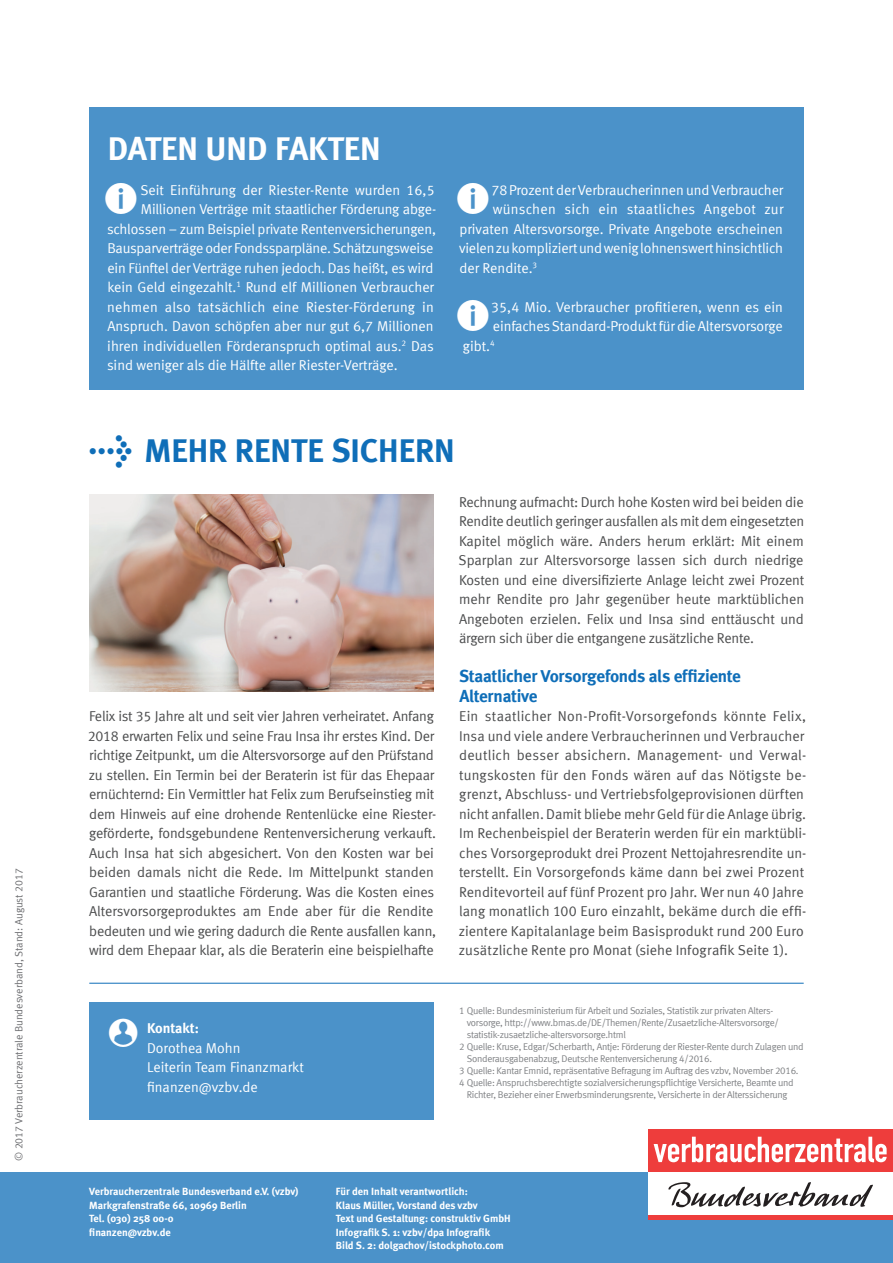
<style>
.page{position:relative;width:893px;height:1263px;background:#fff}
.page>*{position:absolute;margin:0;border:0;box-sizing:border-box;transform-origin:0 0}
.t1{font:700 33px "Meta";color:#0f6eb8}
.t2{font:700 33px "Meta";color:#fff}
.t3{font:700 17.25px/19.5px "Meta";letter-spacing:-.02em;color:#0f6eb8}
.t4{font:14.25px/19.5px "Meta Normal LF";letter-spacing:-.01em;color:#4b4c4d}
.t5{font:14.25px/19.5px "Meta Normal LF";letter-spacing:-.005em;color:#fff}
.t6{font:14.25px "Meta Normal LF";letter-spacing:.015em;color:#fff}
.t7{font:14.25px "Meta Normal LF";letter-spacing:.02em;color:#fff}
.t8{font:700 14.25px "Meta";color:#fff}
.t9{font:700 10.5px/13.5px "Meta";color:#fff}
.t10{font:10.5px "Meta Normal LF";color:#6c6d70}
.t11{font:9.75px "Meta Normal LF";letter-spacing:-.025em;color:#808285}
.s1{font-family:"Meta Bold Expert";font-weight:400;font-size:35.85px}
</style>
<div class="page">
<img style="left:89px;top:495px;width:345px;height:196px">
<div style="left:89px;top:107px;width:715px;height:283px;background:#4b92c9"></div>
<div style="left:0;top:1172px;width:893px;height:91px;background:#4b92c9"></div>
<div style="left:648px;top:1129px;width:245px;height:43px;background:#ee3d3c"></div>
<svg style="left:654px;top:1137px;width:233px;height:25px"></svg>
<div style="left:648px;top:1172px;width:245px;height:43px;background:#fff"></div>
<div style="left:648px;top:1215px;width:245px;height:5px;background:#ee3d3c"></div>
<svg style="left:668px;top:1182px;width:205px;height:25px"></svg>
<hr style="left:89px;top:983px;width:715px;height:1px;background:#0f6eb8">
<div style="left:89px;top:1002px;width:345px;height:118px;background:#4b92c9"></div>
<p class="t10" style="left:13px;top:1161px;width:294px;rotate:-90deg">© 2017 Verbraucherzentrale Bundesverband, Stand: August 2017</p>
<h1 class="t2" style="left:108px;top:129px;width:274px">DATEN UND FAKTEN</h1>
<p class="t5" style="left:140px;top:180px;width:296px">Seit Einführung der Riester-Rente wurden 16,5</p>
<p class="t5" style="left:141px;top:199px;width:297px">Millionen Verträge mit staatlicher Förderung abge-</p>
<p class="t5" style="left:107px;top:219px;width:330px">schlossen – zum Beispiel private Rentenversicherungen,</p>
<p class="t5" style="left:107px;top:238px;width:328px">Bausparverträge oder Fondssparpläne. Schätzungsweise</p>
<p class="t5" style="left:107px;top:258px;width:328px">ein Fünftel der Verträge ruhen jedoch. Das heißt, es wird</p>
<p class="t5" style="left:107px;top:277px;width:328px">kein Geld eingezahlt.<sup>1</sup> Rund elf Millionen Verbraucher</p>
<p class="t6" style="left:107px;top:298px;width:328px">nehmen also tatsächlich eine Riester-Förderung in</p>
<p class="t5" style="left:107px;top:316px;width:328px">Anspruch. Davon schöpfen aber nur gut 6,7 Millionen</p>
<p class="t5" style="left:107px;top:336px;width:328px">ihren individuellen Förderanspruch optimal aus.<sup>2</sup> Das</p>
<p class="t5" style="left:107px;top:355px;width:292px">sind weniger als die Hälfte aller Riester-Verträge.</p>
<p class="t5" style="left:491px;top:180px;width:293px">78Prozent der Verbraucherinnen und Verbraucher</p>
<p class="t7" style="left:493px;top:201px;width:292px">wünschen sich ein staatliches Angebot zur</p>
<p class="t5" style="left:459px;top:219px;width:325px">privaten Altersvorsorge. Private Angebote erscheinen</p>
<p class="t5" style="left:459px;top:238px;width:326px">vielen zu kompliziert und wenig lohnenswert hinsichtlich</p>
<p class="t5" style="left:460px;top:258px;width:79px">der Rendite.<sup>3</sup></p>
<p class="t5" style="left:491px;top:297px;width:293px">35,4 Mio. Verbraucher profitieren, wenn es ein</p>
<p class="t5" style="left:493px;top:316px;width:291px">einfaches Standard-Produkt für die Altersvorsorge</p>
<p class="t5" style="left:463px;top:336px;width:33px">gibt.<sup>4</sup></p>
<h1 class="t1" style="left:89px;top:431px;width:367px"><span class="s1">l</span> MEHR RENTE SICHERN</h1>
<p class="t4" style="left:88px;top:706px;width:350px">Felix ist 35 Jahre alt und seit vier Jahren verheiratet. Anfang 2018 erwarten Felix und seine Frau Insa ihr erstes Kind. Der richtige Zeitpunkt, um die Altersvorsorge auf den Prüfstand zu stellen. Ein Termin bei der Beraterin ist für das Ehepaar ernüchternd: Ein Vermittler hat Felix zum Berufseinstieg mit dem Hinweis auf eine drohende Rentenlücke eine Riester&shy;geförderte, fondsgebundene Rentenversicherung verkauft.<br>Auch Insa hat sich abgesichert. Von den Kosten war bei beiden damals nicht die Rede. Im Mittelpunkt standen Garantien und staatliche Förderung. Was die Kosten eines Altersvorsorgeproduktes am Ende aber für die Rendite bedeuten und wie gering dadurch die Rente ausfallen kann, wird dem Ehepaar klar, als die Beraterin eine beispielhafte</p>
<p class="t8" style="left:147px;top:1020px;width:53px">Kontakt:</p>
<p class="t5" style="left:147px;top:1038px;width:158px">Dorothea Mohn<br>Leiterin Team Finanzmarkt finanzen@vzbv.de</p>
<p class="t4" style="left:459px;top:492px;width:347px;text-align:justify">Rechnung aufmacht: Durch hohe Kosten wird bei beiden die Rendite deutlich geringer ausfallen als mit dem eingesetzten Kapitel möglich wäre. Anders herum erklärt: Mit einem Sparplan zur Altersvorsorge lassen sich durch niedrige Kosten und eine diversifizierte Anlage leicht zwei Prozent mehr Rendite pro Jahr gegenüber heute marktüblichen Angeboten erzielen. Felix und Insa sind enttäuscht und ärgern sich über die entgangene zusätzliche Rente.</p>
<p class="t3" style="left:459px;top:666px;width:283px">Staatlicher Vorsorgefonds als effiziente<br>Alternative</p>
<p class="t4" style="left:459px;top:706px;width:349px">Ein staatlicher Non-Profit-Vorsorgefonds könnte Felix, Insa und viele andere Verbraucherinnen und Verbraucher deutlich besser absichern. Management- und Verwal&shy;tungskosten für den Fonds wären auf das Nötigste be&shy;grenzt, Abschluss- und Vertriebsfolgeprovisionen dürften nicht anfallen. Damit bliebe mehr Geld für die Anlage übrig.<br>Im Rechenbeispiel der Beraterin werden für ein marktübli&shy;ches Vorsorgeprodukt drei Prozent Nettojahresrendite un&shy;terstellt. Ein Vorsorgefonds käme dann bei zwei Prozent Renditevorteil auf fünf Prozent pro Jahr. Wer nun 40 Jahre lang monatlich 100 Euro einzahlt, bekäme durch die effi&shy;zientere Kapitalanlage beim Basisprodukt rund 200 Euro zusätzliche Rente pro Monat (siehe Infografik Seite 1).</p>
<p class="t11" style="left:459px;top:1004px;width:315px">1 Quelle: Bundesministerium für Arbeit und Soziales, Statistik zur privaten Alters-</p>
<p class="t11" style="left:467px;top:1016px;width:314px">vorsorge, http://www.bmas.de/DE/Themen/Rente/Zusaetzliche-Altersvorsorge/</p>
<p class="t11" style="left:467px;top:1028px;width:161px">statistik-zusaetzliche-altersvorsorge.html</p>
<p class="t11" style="left:459px;top:1040px;width:346px">2 Quelle: Kruse, Edgar/Scherbarth, Antje: Förderung der Riester-Rente durch Zulagen und</p>
<p class="t11" style="left:467px;top:1052px;width:247px">Sonderausgabenabzug, Deutsche Rentenversicherung 4/2016.</p>
<p class="t11" style="left:459px;top:1064px;width:341px">3 Quelle: Kantar Emnid, repräsentative Befragung im Auftrag des vzbv, November 2016.</p>
<p class="t11" style="left:459px;top:1076px;width:336px">4 Quelle: Anspruchsberechtigte sozialversicherungspflichtige Versicherte, Beamte und</p>
<p class="t11" style="left:467px;top:1088px;width:322px">Richter, Bezieher einer Erwerbsminderungsrente, Versicherte in der Alterssicherung</p>
<p class="t9" style="left:89px;top:1185px;width:211px">Verbraucherzentrale Bundesverband e.V. (vzbv)<br>Markgrafenstraße 66, 10969 Berlin<br>Tel. (030) 258 00-0<br>finanzen@vzbv.de</p>
<p class="t9" style="left:336px;top:1185px;width:176px">Für den Inhalt verantwortlich:<br>Klaus Müller, Vorstand des vzbv<br>Text und Gestaltung: construktiv GmbH Infografik S. 1: vzbv/dpa Infografik<br>Bild S. 2: dolgachov/istockphoto.com</p>
</div>
